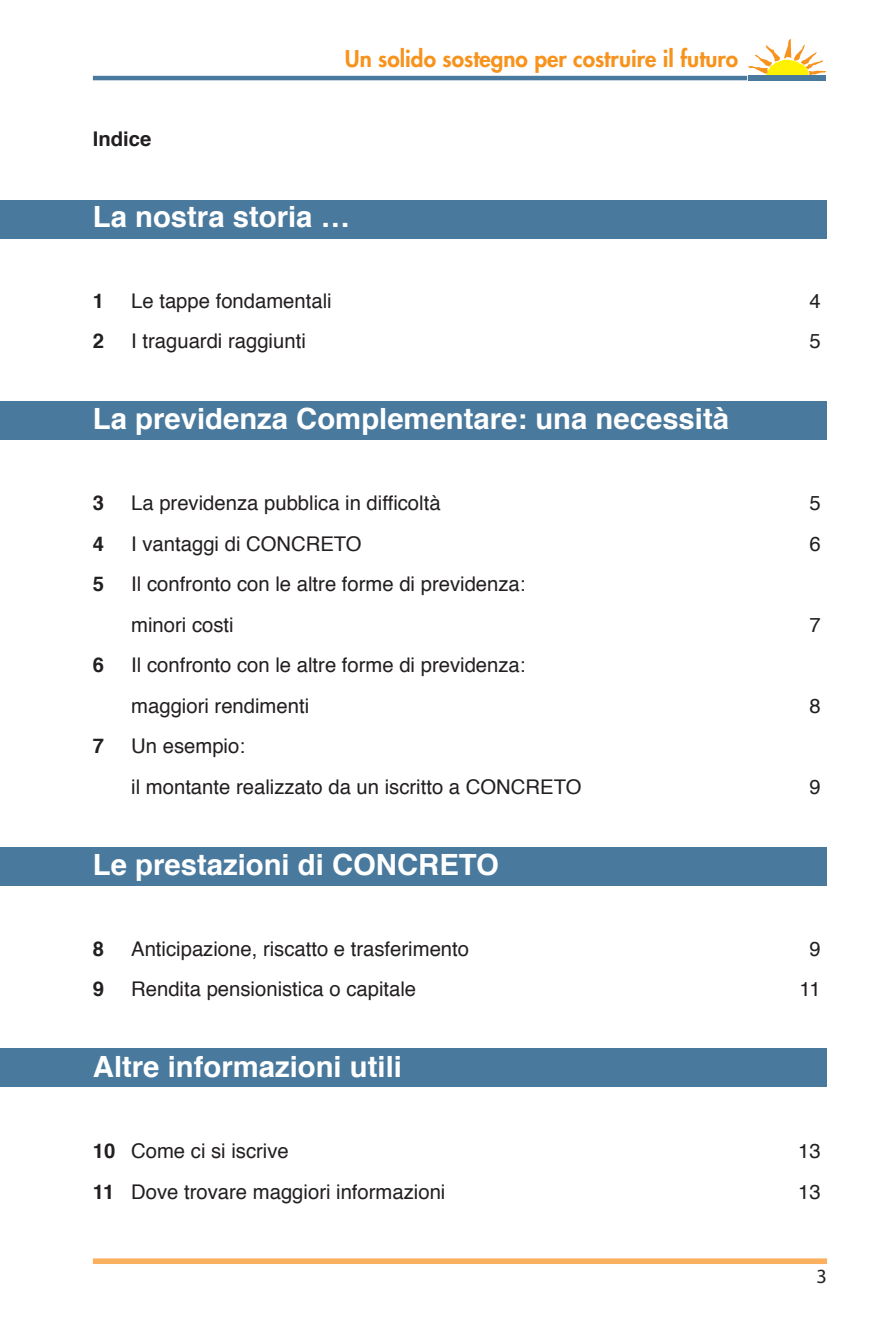
<style>
.page{position:relative;width:888px;height:1341px;background:#fff}
.page>*{position:absolute;margin:0;border:0;box-sizing:border-box;transform-origin:0 0}
.t1{font:700 29.25px "Helvetica";color:#fff}
.t2{font:800 22.5px "Futura";color:#f7931d}
.t3{font:20.25px/40.5px "Helvetica";color:#231f20}
.t4{font:700 20.25px "Helvetica";color:#231f20}
.t5{font:20.25px "Myriad Pro";color:#231f20}
.s1{font-weight:700}
</style>
<div class="page">
<hr style="left:93px;top:76px;width:653px;height:4px;background:#49799d">
<div style="left:93px;top:1258px;width:733px;height:6px;background:#fab05f"></div>
<div style="left:747px;top:75px;width:79px;height:4px;border:1px solid #fff"></div>
<svg style="left:748px;top:39px;width:77px;height:36px"></svg>
<div style="left:748px;top:75px;width:77px;height:5px;background:#49799d"></div>
<div style="left:0;top:200px;width:826px;height:39px;background:#49799d"></div>
<div style="left:0;top:401px;width:826px;height:39px;background:#49799d"></div>
<div style="left:0;top:847px;width:826px;height:38px;background:#49799d"></div>
<div style="left:0;top:1049px;width:826px;height:38px;background:#49799d"></div>
<p class="t4" style="left:93px;top:130px;width:60px">Indice</p>
<p class="t2" style="left:344px;top:47px;width:395px">Un solido sostegno per costruire il futuro</p>
<h1 class="t1" style="left:93px;top:204px;width:258px">La nostra storia …</h1>
<p class="t4" style="left:93px;top:292px;width:13px">1</p>
<p class="t3" style="left:131px;top:282px;width:202px">Le tappe fondamentali</p>
<p class="t3" style="left:809px;top:282px;width:13px">4</p>
<p class="t4" style="left:93px;top:333px;width:13px">2</p>
<p class="t3" style="left:131px;top:323px;width:176px">I traguardi raggiunti</p>
<p class="t3" style="left:809px;top:323px;width:13px">5</p>
<h1 class="t1" style="left:93px;top:407px;width:637px">La previdenza Complementare: una necessità</h1>
<p class="t4" style="left:93px;top:495px;width:13px">3</p>
<p class="t3" style="left:131px;top:485px;width:311px">La previdenza pubblica in difficoltà</p>
<p class="t3" style="left:809px;top:485px;width:13px">5</p>
<p class="t4" style="left:93px;top:535px;width:13px">4</p>
<p class="t3" style="left:131px;top:525px;width:232px">I vantaggi di CONCRETO</p>
<p class="t3" style="left:809px;top:525px;width:13px">6</p>
<p class="t4" style="left:93px;top:576px;width:13px">5</p>
<p class="t3" style="left:131px;top:566px;width:395px">Il confronto con le altre forme di previdenza: minori costi</p>
<p class="t3" style="left:809px;top:606px;width:13px">7</p>
<p class="t4" style="left:93px;top:657px;width:13px">6</p>
<p class="t3" style="left:131px;top:647px;width:395px">Il confronto con le altre forme di previdenza: maggiori rendimenti</p>
<p class="t4" style="left:93px;top:738px;width:13px">7</p>
<p class="t3" style="left:131px;top:728px;width:451px">Un esempio:<br>il montante realizzato da un iscritto a CONCRETO</p>
<h1 class="t1" style="left:93px;top:852px;width:407px">Le prestazioni di CONCRETO</h1>
<p class="t3" style="left:809px;top:687px;width:13px">8</p>
<p class="t3" style="left:809px;top:768px;width:13px">9</p>
<p class="t4" style="left:93px;top:940px;width:13px">8</p>
<p class="t3" style="left:131px;top:930px;width:339px">Anticipazione, riscatto e trasferimento</p>
<p class="t3" style="left:809px;top:930px;width:13px">9</p>
<p class="t4" style="left:93px;top:981px;width:13px">9</p>
<p class="t3" style="left:131px;top:971px;width:286px">Rendita pensionistica o capitale</p>
<p class="t3" style="left:799px;top:971px;width:23px">11</p>
<h1 class="t1" style="left:93px;top:1055px;width:310px">Altre informazioni utili</h1>
<p class="t3" style="left:93px;top:1133px;width:197px"><span class="s1">10</span> Come ci si iscrive</p>
<p class="t3" style="left:797px;top:1133px;width:24px">13</p>
<p class="t3" style="left:93px;top:1173px;width:354px"><span class="s1">11</span> Dove trovare maggiori informazioni</p>
<p class="t3" style="left:797px;top:1173px;width:24px">13</p>
<p class="t5" style="left:816px;top:1269px;width:12px">3</p>
</div>
